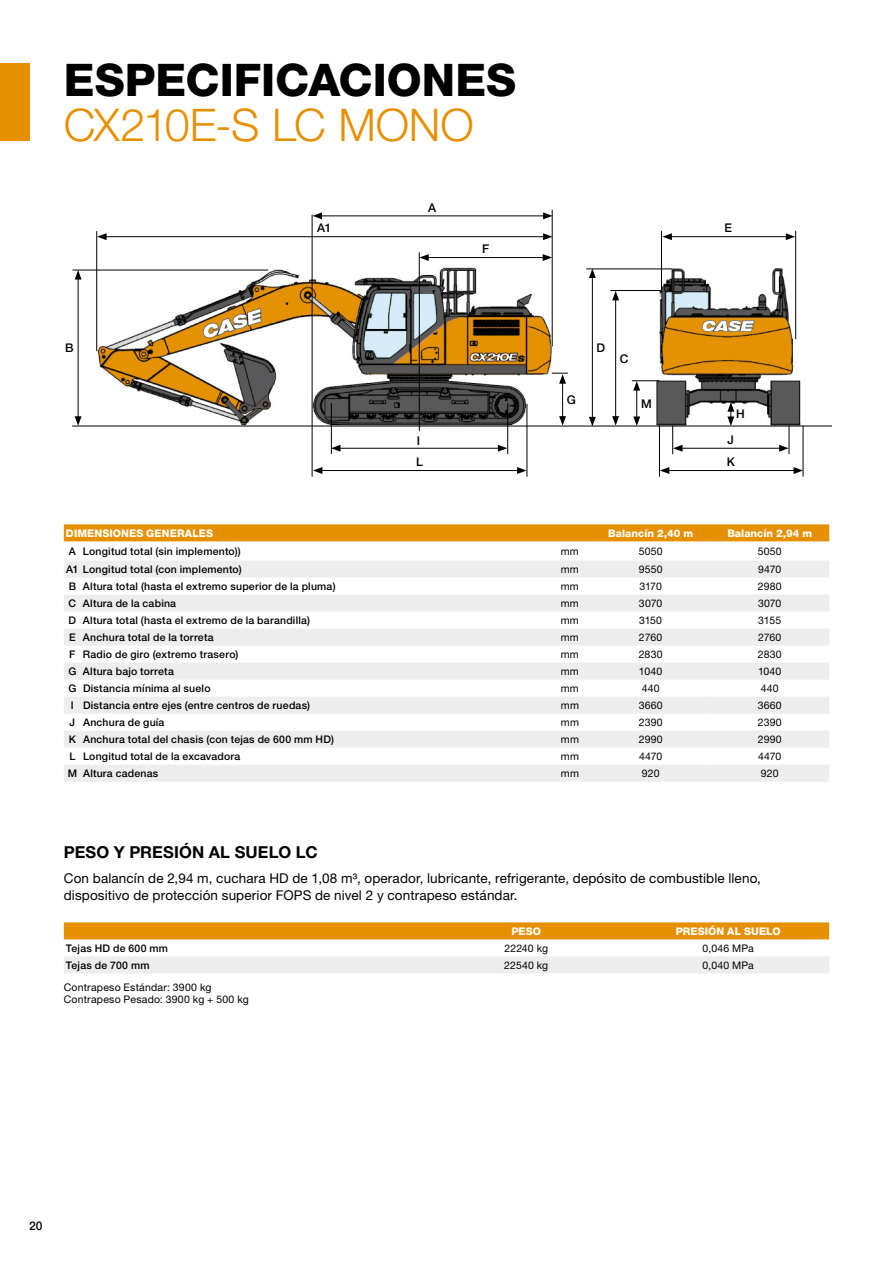
<style>
.page{position:relative;width:893px;height:1263px;background:#fff}
.page>*{position:absolute;margin:0;border:0;box-sizing:border-box;transform-origin:0 0}
.t1{font:800 45px "Helvetica Neue LT Pro";color:#000}
.t2{font:300 45px "Helvetica Neue LT Pro";letter-spacing:-.005em;color:#e69000}
.t3{font:700 16.5px "Helvetica Neue LT Pro";letter-spacing:.005em;color:#000}
.t4{font:13.5px/16.5px "Helvetica Neue LT Pro";letter-spacing:.01em;color:#000}
.t5{font:500 12px "Helvetica Neue LT Pro";color:#000}
.t6{font:500 10.5px "Helvetica Neue LT Pro";letter-spacing:.02em;color:#000}
.t7{font:10.5px/12px "Helvetica Neue LT Pro";letter-spacing:.02em;color:#000}
.t8{font:800 10.5px "Helvetica Neue LT Pro";letter-spacing:.005em;color:#fff}
</style>
<div class="page">
<img style="left:504px;top:209px;width:328px;height:235px">
<img style="left:97px;top:245px;width:464px;height:188px">
<hr style="left:419px;top:253px;width:1px;height:178px;background:#000">
<hr style="left:426px;top:257px;width:119px;height:1px;background:#000">
<svg style="left:419px;top:254px;width:10px;height:7px"></svg>
<svg style="left:543px;top:254px;width:9px;height:7px"></svg>
<hr style="left:552px;top:210px;width:1px;height:136px;background:#000">
<hr style="left:96px;top:231px;width:1px;height:120px;background:#000">
<hr style="left:104px;top:236px;width:441px;height:1px;background:#000">
<svg style="left:543px;top:233px;width:10px;height:7px"></svg>
<svg style="left:97px;top:233px;width:10px;height:7px"></svg>
<hr style="left:320px;top:215px;width:225px;height:1px;background:#000">
<svg style="left:543px;top:212px;width:10px;height:7px"></svg>
<svg style="left:312px;top:212px;width:10px;height:7px"></svg>
<hr style="left:73px;top:270px;width:195px;height:1px;background:#000">
<hr style="left:72px;top:426px;width:760px;height:1px;background:#000">
<hr style="left:587px;top:269px;width:85px;height:1px;background:#000">
<hr style="left:680px;top:448px;width:101px;height:1px;background:#000">
<svg style="left:727px;top:402px;width:7px;height:24px"></svg>
<hr style="left:669px;top:236px;width:119px;height:1px;background:#000">
<svg style="left:786px;top:233px;width:9px;height:7px"></svg>
<svg style="left:662px;top:233px;width:10px;height:7px"></svg>
<hr style="left:78px;top:277px;width:1px;height:142px;background:#000">
<svg style="left:75px;top:270px;width:7px;height:10px"></svg>
<svg style="left:75px;top:416px;width:7px;height:10px"></svg>
<hr style="left:338px;top:448px;width:162px;height:1px;background:#000">
<svg style="left:332px;top:445px;width:8px;height:7px"></svg>
<svg style="left:498px;top:445px;width:9px;height:7px"></svg>
<hr style="left:320px;top:470px;width:199px;height:1px;background:#000">
<svg style="left:313px;top:467px;width:9px;height:7px"></svg>
<svg style="left:517px;top:467px;width:10px;height:7px"></svg>
<hr style="left:527px;top:404px;width:1px;height:72px;background:#000">
<hr style="left:312px;top:215px;width:1px;height:261px;background:#000">
<hr style="left:331px;top:403px;width:1px;height:50px;background:#000">
<hr style="left:507px;top:403px;width:1px;height:51px;background:#000">
<hr style="left:667px;top:470px;width:129px;height:1px;background:#000">
<svg style="left:794px;top:467px;width:9px;height:7px"></svg>
<svg style="left:660px;top:467px;width:9px;height:7px"></svg>
<hr style="left:661px;top:231px;width:1px;height:60px;background:#000">
<hr style="left:795px;top:231px;width:1px;height:108px;background:#000">
<hr style="left:803px;top:426px;width:1px;height:50px;background:#000">
<hr style="left:659px;top:426px;width:1px;height:50px;background:#000">
<svg style="left:672px;top:426px;width:11px;height:28px"></svg>
<svg style="left:779px;top:426px;width:11px;height:28px"></svg>
<hr style="left:615px;top:298px;width:1px;height:120px;background:#000">
<svg style="left:612px;top:291px;width:7px;height:9px"></svg>
<svg style="left:612px;top:416px;width:7px;height:10px"></svg>
<hr style="left:592px;top:276px;width:1px;height:143px;background:#000">
<svg style="left:589px;top:269px;width:7px;height:9px"></svg>
<svg style="left:589px;top:417px;width:7px;height:9px"></svg>
<hr style="left:636px;top:388px;width:1px;height:31px;background:#000">
<svg style="left:633px;top:416px;width:7px;height:10px"></svg>
<hr style="left:562px;top:381px;width:1px;height:37px;background:#000">
<svg style="left:559px;top:416px;width:7px;height:10px"></svg>
<svg style="left:552px;top:373px;width:15px;height:11px"></svg>
<hr style="left:611px;top:290px;width:49px;height:1px;background:#000">
<svg style="left:632px;top:380px;width:27px;height:11px"></svg>
<div style="left:0;top:64px;width:30px;height:77px;background:#e69000"></div>
<hr style="left:892px;top:908px;width:1px;height:77px;background:#e69000">
<div style="left:64px;top:922px;width:765px;height:17px;background:#e69000"></div>
<div style="left:64px;top:956px;width:765px;height:17px;background:#ededed"></div>
<div style="left:64px;top:524px;width:765px;height:17px;background:#e69000"></div>
<svg style="left:64px;top:561px;width:646px;height:221px;fill:#ededed"></svg>
<svg style="left:710px;top:561px;width:119px;height:221px"></svg>
<h1 class="t1" style="left:64px;top:53px;width:454px">ESPECIFICACIONES</h1>
<h1 class="t2" style="left:64px;top:97px;width:411px">CX210E-S LC MONO</h1>
<p class="t5" style="left:65px;top:341px;width:10px">B</p>
<p class="t5" style="left:317px;top:221px;width:16px">A1</p>
<p class="t5" style="left:428px;top:200px;width:10px">A</p>
<p class="t5" style="left:482px;top:242px;width:9px">F</p>
<p class="t5" style="left:567px;top:393px;width:11px">G</p>
<p class="t5" style="left:596px;top:340px;width:10px">D</p>
<p class="t5" style="left:620px;top:351px;width:10px">C</p>
<p class="t5" style="left:641px;top:396px;width:12px">M</p>
<p class="t5" style="left:725px;top:221px;width:9px">E</p>
<p class="t5" style="left:736px;top:406px;width:10px">H</p>
<p class="t5" style="left:417px;top:433px;width:5px">I</p>
<p class="t5" style="left:727px;top:432px;width:8px">J</p>
<p class="t5" style="left:416px;top:455px;width:8px">L</p>
<p class="t5" style="left:727px;top:455px;width:10px">K</p>
<p class="t8" style="left:66px;top:527px;width:149px">DIMENSIONES GENERALES</p>
<p class="t8" style="left:608px;top:527px;width:86px">Balancín 2,40 m</p>
<p class="t8" style="left:727px;top:527px;width:86px">Balancín 2,94 m</p>
<p class="t6" style="left:69px;top:545px;width:173px">A Longitud total (sin implemento))</p>
<p class="t7" style="left:561px;top:545px;width:20px">mm</p>
<p class="t7" style="left:639px;top:545px;width:25px">5050</p>
<p class="t7" style="left:758px;top:545px;width:25px">5050</p>
<p class="t6" style="left:66px;top:563px;width:177px">A1 Longitud total (con implemento)</p>
<p class="t7" style="left:561px;top:563px;width:20px">mm</p>
<p class="t7" style="left:639px;top:563px;width:25px">9550</p>
<p class="t7" style="left:758px;top:563px;width:25px">9470</p>
<p class="t6" style="left:69px;top:580px;width:268px">B Altura total (hasta el extremo superior de la pluma)</p>
<p class="t7" style="left:561px;top:580px;width:20px">mm</p>
<p class="t7" style="left:639px;top:580px;width:24px">3170</p>
<p class="t7" style="left:758px;top:580px;width:25px">2980</p>
<p class="t6" style="left:69px;top:597px;width:109px">C Altura de la cabina</p>
<p class="t7" style="left:561px;top:597px;width:20px">mm</p>
<p class="t7" style="left:639px;top:597px;width:25px">3070</p>
<p class="t7" style="left:758px;top:597px;width:25px">3070</p>
<p class="t6" style="left:69px;top:614px;width:243px">D Altura total (hasta el extremo de la barandilla)</p>
<p class="t7" style="left:561px;top:614px;width:20px">mm</p>
<p class="t7" style="left:639px;top:614px;width:24px">3150</p>
<p class="t7" style="left:758px;top:614px;width:24px">3155</p>
<p class="t6" style="left:69px;top:631px;width:146px">E Anchura total de la torreta</p>
<p class="t7" style="left:561px;top:631px;width:20px">mm</p>
<p class="t7" style="left:639px;top:631px;width:25px">2760</p>
<p class="t7" style="left:758px;top:631px;width:25px">2760</p>
<p class="t6" style="left:69px;top:648px;width:171px">F Radio de giro (extremo trasero)</p>
<p class="t7" style="left:561px;top:648px;width:20px">mm</p>
<p class="t7" style="left:639px;top:648px;width:25px">2830</p>
<p class="t7" style="left:758px;top:648px;width:25px">2830</p>
<p class="t6" style="left:68px;top:665px;width:107px">G Altura bajo torreta</p>
<p class="t7" style="left:561px;top:665px;width:20px">mm</p>
<p class="t7" style="left:639px;top:665px;width:25px">1040</p>
<p class="t7" style="left:758px;top:665px;width:25px">1040</p>
<p class="t6" style="left:68px;top:682px;width:144px">G Distancia mínima al suelo</p>
<p class="t7" style="left:561px;top:682px;width:20px">mm</p>
<p class="t7" style="left:642px;top:682px;width:19px">440</p>
<p class="t7" style="left:761px;top:682px;width:19px">440</p>
<p class="t6" style="left:71px;top:699px;width:241px">I Distancia entre ejes (entre centros de ruedas)</p>
<p class="t7" style="left:561px;top:699px;width:20px">mm</p>
<p class="t7" style="left:639px;top:699px;width:26px">3660</p>
<p class="t7" style="left:758px;top:699px;width:26px">3660</p>
<p class="t6" style="left:70px;top:716px;width:96px">J Anchura de guía</p>
<p class="t7" style="left:561px;top:716px;width:20px">mm</p>
<p class="t7" style="left:639px;top:716px;width:25px">2390</p>
<p class="t7" style="left:758px;top:716px;width:25px">2390</p>
<p class="t6" style="left:69px;top:733px;width:267px">K Anchura total del chasis (con tejas de 600 mm HD)</p>
<p class="t7" style="left:561px;top:733px;width:20px">mm</p>
<p class="t7" style="left:639px;top:733px;width:26px">2990</p>
<p class="t7" style="left:758px;top:733px;width:26px">2990</p>
<p class="t6" style="left:69px;top:750px;width:173px">L Longitud total de la excavadora</p>
<p class="t7" style="left:561px;top:750px;width:20px">mm</p>
<p class="t7" style="left:639px;top:750px;width:25px">4470</p>
<p class="t7" style="left:758px;top:750px;width:25px">4470</p>
<p class="t6" style="left:68px;top:767px;width:92px">M Altura cadenas</p>
<p class="t7" style="left:561px;top:767px;width:20px">mm</p>
<p class="t7" style="left:642px;top:767px;width:19px">920</p>
<p class="t7" style="left:761px;top:767px;width:19px">920</p>
<h2 class="t3" style="left:64px;top:842px;width:255px">PESO Y PRESIÓN AL SUELO LC</h2>
<p class="t4" style="left:64px;top:870px;width:699px">Con balancín de 2,94 m, cuchara HD de 1,08 m³, operador, lubricante, refrigerante, depósito de combustible lleno, dispositivo de protección superior FOPS de nivel 2 y contrapeso estándar.</p>
<p class="t8" style="left:511px;top:925px;width:31px">PESO</p>
<p class="t8" style="left:676px;top:925px;width:107px">PRESIÓN AL SUELO</p>
<p class="t6" style="left:66px;top:942px;width:104px">Tejas HD de 600 mm</p>
<p class="t7" style="left:504px;top:942px;width:45px">22240 kg</p>
<p class="t7" style="left:702px;top:942px;width:53px">0,046 MPa</p>
<p class="t6" style="left:66px;top:959px;width:85px">Tejas de 700 mm</p>
<p class="t7" style="left:504px;top:959px;width:45px">22540 kg</p>
<p class="t7" style="left:702px;top:959px;width:53px">0,040 MPa</p>
<p class="t7" style="left:64px;top:981px;width:186px">Contrapeso Estándar: 3900 kg<br>Contrapeso Pesado: 3900 kg + 500 kg</p>
<p class="t5" style="left:29px;top:1218px;width:15px">20</p>
</div>
